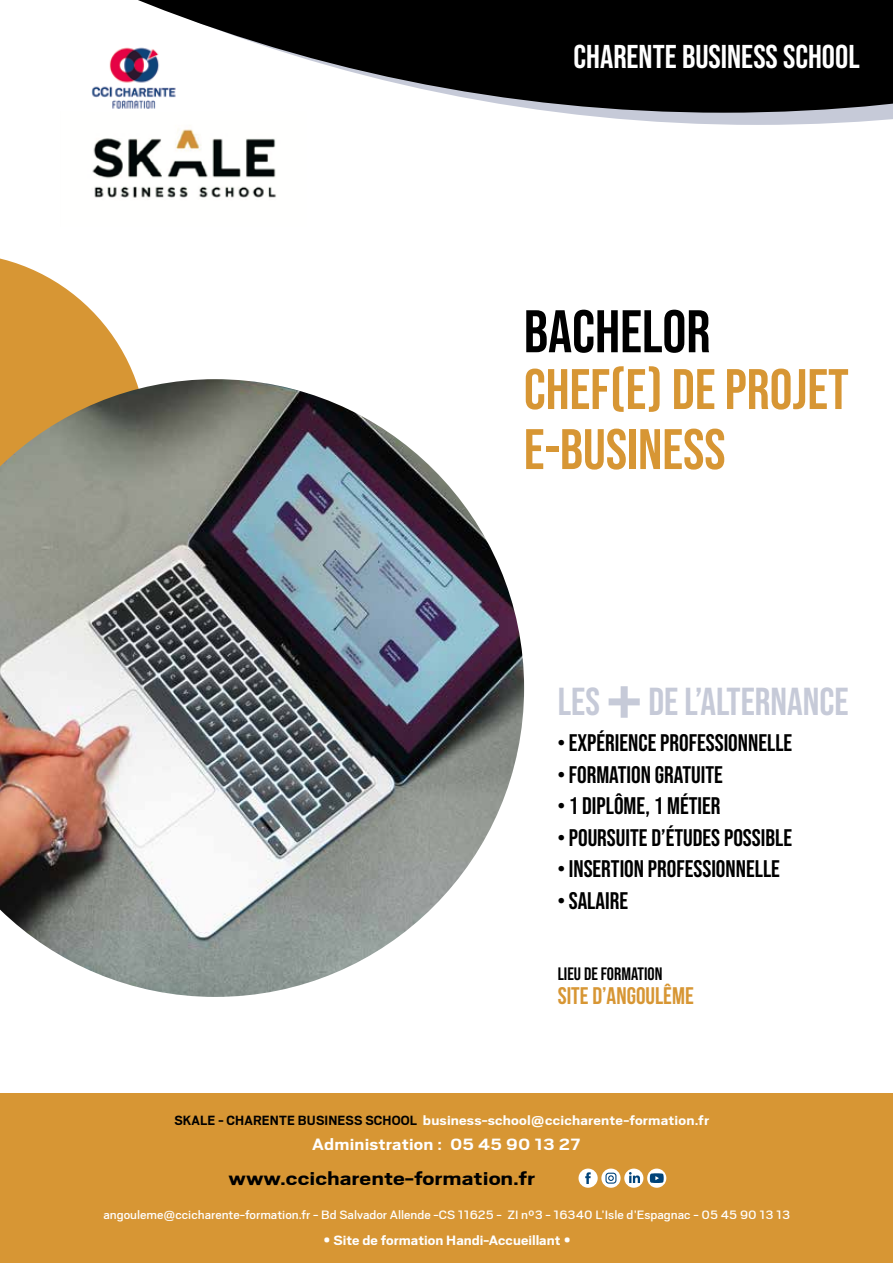
<style>
.page{position:relative;width:893px;height:1263px;background:#fff}
.page>*{position:absolute;margin:0;border:0;box-sizing:border-box;transform-origin:0 0}
.t1{font:90px "Bebas Neue";color:#c6cad8}
.t2{font:60px "Bebas Neue";color:#000}
.t3{font:57px/60px "Bebas Neue";color:#d79634}
.t4{font:39px "Bebas Neue";color:#c6cad8}
.t5{font:33px "Bebas Neue";color:#fff}
.t6{font:24px "Bebas Neue";color:#000}
.t7{font:700 24px "Bebas Neue";color:#d79634}
.t8{font:700 21px "Scout";color:#000;scale:1.25 1}
.t9{font:700 18.15px "Scout";letter-spacing:.01em;color:#fff;scale:1.14 1}
.t10{font:18px "Bebas Neue";color:#000}
.t11{font:700 15px "Scout";color:#fff;scale:1.1 1}
.t12{font:700 14.85px "Scout";letter-spacing:.01em;color:#fff;scale:1.14 1}
.t13{font:13.5px "Scout";color:#fff;scale:1.1 1}
.s1{color:#000}
</style>
<div class="page">
<svg style="left:565px;top:113px;width:328px;height:12px;fill:#c6cad8"></svg>
<div style="left:0;top:1093px;width:893px;height:170px;background:#d79634"></div>
<svg style="left:0;top:258px;width:136px;height:121px;fill:#d79634"></svg>
<svg style="left:138px;top:0;width:755px;height:113px;fill:#000"></svg>
<div style="left:578px;top:1168px;width:20px;height:20px;background:#fff;border-radius:50%"></div>
<svg style="left:585px;top:1172px;width:6px;height:12px"></svg>
<svg style="left:601px;top:1168px;width:20px;height:20px"></svg>
<svg style="left:605px;top:1173px;width:11px;height:10px"></svg>
<div style="left:624px;top:1168px;width:19px;height:20px;background:#fff;border-radius:50%"></div>
<svg style="left:629px;top:1172px;width:11px;height:11px"></svg>
<svg style="left:647px;top:1168px;width:19px;height:20px"></svg>
<svg style="left:650px;top:1173px;width:14px;height:10px"></svg>
<img style="left:92px;top:111px;width:214px;height:87px">
<img style="left:91px;top:44px;width:87px;height:67px">
<img style="left:0;top:379px;width:524px;height:618px">
<h3 class="t5" style="left:574px;top:38px;width:288px">CHARENTE BUSINESS SCHOOL</h3>
<h2 class="t2" style="left:524px;top:297px;width:188px">BACHELOR</h2>
<h3 class="t3" style="left:524px;top:359px;width:326px">CHEF(E) DE PROJET<br>E-BUSINESS</h3>
<h3 class="t4" style="left:558px;top:680px;width:44px">LES</h3>
<h1 class="t1" style="left:606px;top:651px;width:37px">+</h1>
<h3 class="t4" style="left:648px;top:680px;width:202px">DE L’ALTERNANCE</h3>
<p class="t6" style="left:558px;top:729px;width:236px">• EXPÉRIENCE PROFESSIONNELLE</p>
<p class="t6" style="left:558px;top:761px;width:167px">• FORMATION GRATUITE</p>
<p class="t6" style="left:558px;top:792px;width:164px">• 1 DIPLÔME, 1 MÉTIER</p>
<p class="t6" style="left:558px;top:824px;width:236px">• POURSUITE D’ÉTUDES POSSIBLE</p>
<p class="t6" style="left:558px;top:855px;width:224px">• INSERTION PROFESSIONNELLE</p>
<p class="t6" style="left:558px;top:887px;width:72px">• SALAIRE</p>
<p class="t10" style="left:558px;top:964px;width:106px">LIEU DE FORMATION</p>
<p class="t7" style="left:558px;top:983px;width:138px">SITE D’ANGOULÊME</p>
<p class="t12" style="left:174px;top:1112px;width:471px"><span class="s1">SKALE - CHARENTE BUSINESS SCHOOL</span> business-school@ccicharente-formation.fr</p>
<p class="t9" style="left:312px;top:1135px;width:237px">Administration : 05 45 90 13 27</p>
<p class="t8" style="left:228px;top:1167px;width:247px">www.ccicharente-formation.fr</p>
<p class="t13" style="left:103px;top:1206px;width:626px">angouleme@ccicharente-formation.fr - Bd Salvador Allende -CS 11625 - ZI n°3 - 16340 L’Isle d’Espagnac - 05 45 90 13 13</p>
<p class="t11" style="left:323px;top:1232px;width:227px">• Site de formation Handi-Accueillant •</p>
</div>
